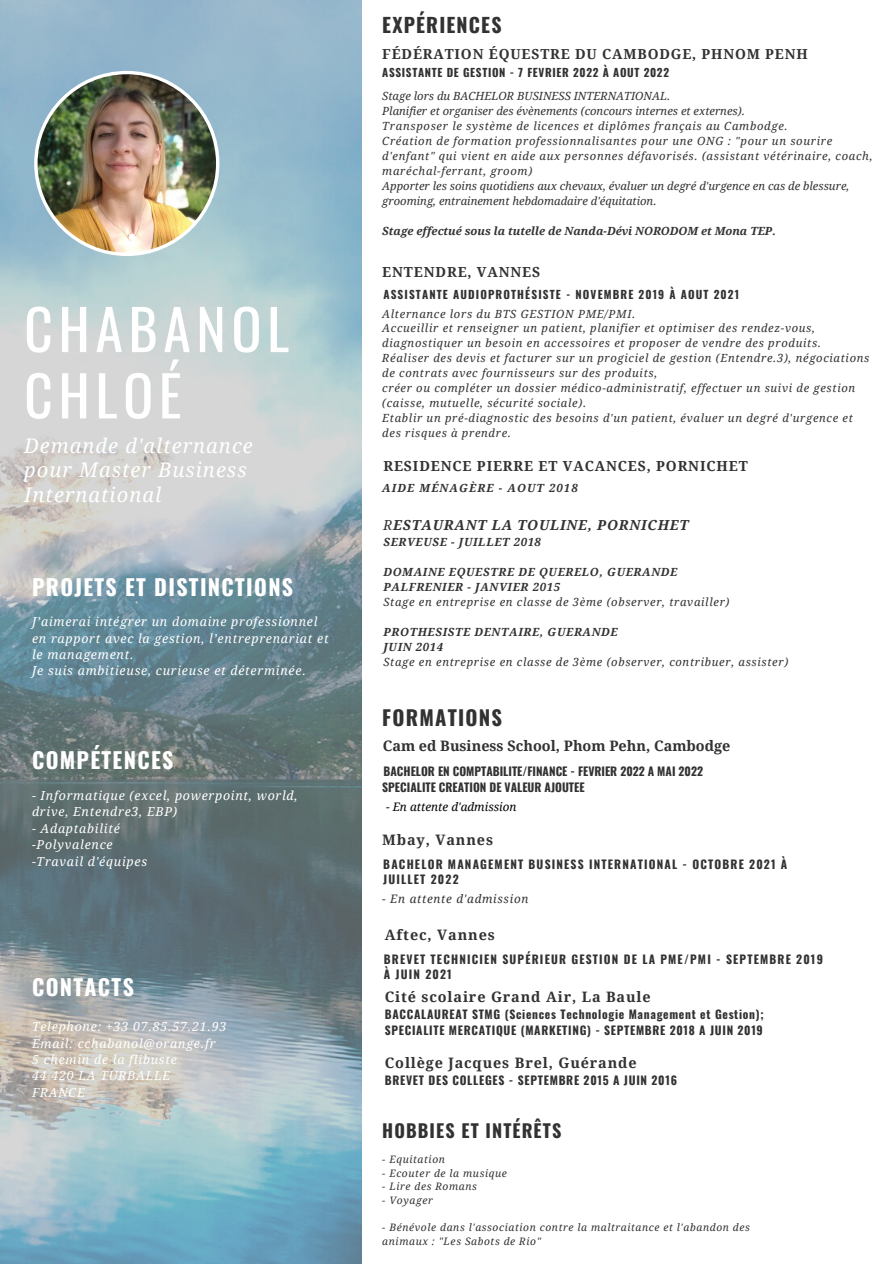
<style>
.page{position:relative;width:894px;height:1264px;background:#fff}
.page>*{position:absolute;margin:0;border:0;box-sizing:border-box;transform-origin:0 0}
.t1{font:55.8px "Oswald";letter-spacing:.1em;color:#fff}
.t2{font:700 21.9px "Oswald";letter-spacing:.06em;color:#fff}
.t3{font:700 20.55px "Oswald";letter-spacing:.06em;color:#323232}
.t4{font:italic 20.1px/24.5px "Droid Serif";letter-spacing:.05em;color:#fff}
.t5{font:700 19.8px "Oswald";letter-spacing:.06em;color:#323232}
.t6{font:700 18.15px "Oswald";letter-spacing:.06em;color:#323232}
.t7{font:700 14.4px "Droid Serif";letter-spacing:.06em;color:#323232}
.t8{font:700 14.4px "Droid Serif";color:#323232}
.t9{font:700 13.95px "Droid Serif";letter-spacing:.06em;color:#323232}
.t10{font:700 13.8px "Droid Serif";letter-spacing:.06em;color:#323232}
.t11{font:italic 700 13.8px "Droid Serif";letter-spacing:.06em;color:#323232}
.t12{font:italic 12.45px/16.5px "Droid Serif";letter-spacing:.06em;color:#fff}
.t13{font:700 11.7px/15.6px "Oswald";letter-spacing:.06em;color:#323232}
.t14{font:700 11.7px/15.5px "Oswald";letter-spacing:.1em;color:#323232}
.t15{font:700 11.7px "Oswald";color:#323232}
.t16{font:italic 11.7px "Droid Serif";letter-spacing:.06em;color:#323232}
.t17{font:italic 11.7px "Droid Serif";color:#000}
.t18{font:italic 11.25px/14.9px "Droid Serif";letter-spacing:.06em;color:#323232}
.t19{font:italic 11.25px/15px "Droid Serif";color:#323232}
.t20{font:italic 700 11.25px "Droid Serif";letter-spacing:.06em;color:#323232}
.t21{font:italic 700 11.25px "Droid Serif";color:#323232}
.t22{font:700 11.25px "Oswald";letter-spacing:.1em;color:#323232}
.t23{font:700 11.25px "Oswald";letter-spacing:.06em;color:#323232}
.t24{font:italic 700 11.25px "Droid Serif";letter-spacing:.1em;color:#323232}
.t25{font:italic 10.2px/13.6px "Droid Serif";letter-spacing:.06em;color:#323232}
.s1{font-weight:400}
</style>
<div class="page">
<img style="left:0;top:0;width:361px;height:1263px">
<img style="left:34px;top:71px;width:185px;height:185px">
<p class="t1" style="left:24px;top:285px;width:266px">CHABANOL</p>
<p class="t1" style="left:24px;top:352px;width:159px">CHLOÉ</p>
<p class="t4" style="left:24px;top:433px;width:230px">Demande d'alternance pour Master Business<br>International</p>
<p class="t2" style="left:32px;top:570px;width:262px">PROJETS ET DISTINCTIONS</p>
<p class="t12" style="left:32px;top:613px;width:298px">J’aimerai intégrer un domaine professionnel en rapport avec la gestion, l’entreprenariat et le management.</p>
<p class="t12" style="left:32px;top:663px;width:275px">Je suis ambitieuse, curieuse et déterminée.</p>
<p class="t2" style="left:32px;top:743px;width:143px">COMPÉTENCES</p>
<p class="t12" style="left:32px;top:787px;width:267px">- Informatique (excel, powerpoint, world, drive, Entendre3, EBP)</p>
<p class="t12" style="left:32px;top:820px;width:89px">- Adaptabilité</p>
<p class="t12" style="left:32px;top:836px;width:82px">-Polyvalence</p>
<p class="t12" style="left:32px;top:853px;width:116px">-Travail d'équipes</p>
<p class="t2" style="left:32px;top:970px;width:103px">CONTACTS</p>
<p class="t12" style="left:32px;top:1018px;width:196px">Telephone: +33 07.85.57.21.93</p>
<p class="t12" style="left:32px;top:1035px;width:185px">Email: cchabanol@orange.fr</p>
<p class="t12" style="left:32px;top:1051px;width:146px">5 chemin de la flibuste</p>
<p class="t12" style="left:32px;top:1067px;width:140px">44 420 LA TURBALLE</p>
<p class="t12" style="left:32px;top:1084px;width:54px">FRANCE</p>
<p class="t5" style="left:382px;top:10px;width:121px">EXPÉRIENCES</p>
<p class="t10" style="left:382px;top:46px;width:427px">FÉDÉRATION ÉQUESTRE DU CAMBODGE, PHNOM PENH</p>
<p class="t23" style="left:382px;top:63px;width:288px">ASSISTANTE DE GESTION - 7 FEVRIER 2022 À AOUT 2022</p>
<p class="t19" style="left:382px;top:88px;width:289px">Stage lors du BACHELOR BUSINESS INTERNATIONAL.</p>
<p class="t19" style="left:382px;top:103px;width:364px">Planifier et organiser des évènements (concours internes et externes).</p>
<p class="t18" style="left:382px;top:118px;width:407px">Transposer le système de licences et diplômes français au Cambodge.</p>
<p class="t18" style="left:382px;top:133px;width:491px">Création de formation professionnalisantes pour une ONG : "pour un sourire d'enfant" qui vient en aide aux personnes défavorisés. (assistant vétérinaire, coach, maréchal-ferrant, groom)</p>
<p class="t19" style="left:382px;top:178px;width:468px">Apporter les soins quotidiens aux chevaux, évaluer un degré d'urgence en cas de blessure, grooming, entrainement hebdomadaire d'équitation.</p>
<p class="t21" style="left:382px;top:224px;width:395px">Stage effectué sous la tutelle de Nanda-Dévi NORODOM et Mona TEP.</p>
<p class="t9" style="left:382px;top:264px;width:159px">ENTENDRE, VANNES</p>
<p class="t22" style="left:383px;top:286px;width:357px">ASSISTANTE AUDIOPROTHÉSISTE - NOVEMBRE 2019 À AOUT 2021</p>
<p class="t18" style="left:382px;top:306px;width:254px">Alternance lors du BTS GESTION PME/PMI.</p>
<p class="t18" style="left:382px;top:321px;width:440px">Accueillir et renseigner un patient, planifier et optimiser des rendez-vous, diagnostiquer un besoin en accessoires et proposer de vendre des produits.</p>
<p class="t18" style="left:382px;top:351px;width:488px">Réaliser des devis et facturer sur un progiciel de gestion (Entendre.3), négociations de contrats avec fournisseurs sur des produits,</p>
<p class="t18" style="left:382px;top:380px;width:474px">créer ou compléter un dossier médico-administratif, effectuer un suivi de gestion (caisse, mutuelle, sécurité sociale).</p>
<p class="t18" style="left:382px;top:410px;width:472px">Etablir un pré-diagnostic des besoins d'un patient, évaluer un degré d'urgence et des risques à prendre.</p>
<p class="t9" style="left:383px;top:458px;width:366px">RESIDENCE PIERRE ET VACANCES, PORNICHET</p>
<p class="t24" style="left:382px;top:481px;width:197px">AIDE MÉNAGÈRE - AOUT 2018</p>
<p class="t11" style="left:383px;top:517px;width:306px"><span class="s1">R</span>ESTAURANT LA TOULINE, PORNICHET</p>
<p class="t20" style="left:383px;top:535px;width:159px">SERVEUSE - JUILLET 2018</p>
<p class="t20" style="left:383px;top:565px;width:295px">DOMAINE EQUESTRE DE QUERELO, GUERANDE</p>
<p class="t20" style="left:383px;top:580px;width:178px">PALFRENIER - JANVIER 2015</p>
<p class="t18" style="left:383px;top:594px;width:347px">Stage en entreprise en classe de 3ème (observer, travailler)</p>
<p class="t20" style="left:383px;top:625px;width:236px">PROTHESISTE DENTAIRE, GUERANDE</p>
<p class="t20" style="left:383px;top:640px;width:61px">JUIN 2014</p>
<p class="t18" style="left:383px;top:654px;width:406px">Stage en entreprise en classe de 3ème (observer, contribuer, assister)</p>
<p class="t3" style="left:382px;top:701px;width:121px">FORMATIONS</p>
<p class="t8" style="left:382px;top:738px;width:349px">Cam ed Business School, Phom Pehn, Cambodge</p>
<p class="t15" style="left:383px;top:762px;width:321px">BACHELOR EN COMPTABILITE/FINANCE - FEVRIER 2022 A MAI 2022</p>
<p class="t15" style="left:382px;top:777px;width:204px">SPECIALITE CREATION DE VALEUR AJOUTEE</p>
<p class="t17" style="left:386px;top:800px;width:132px">- En attente d'admission</p>
<p class="t7" style="left:382px;top:831px;width:112px">Mbay, Vannes</p>
<p class="t14" style="left:383px;top:856px;width:405px">BACHELOR MANAGEMENT BUSINESS INTERNATIONAL - OCTOBRE 2021 À<br>JUILLET 2022</p>
<p class="t16" style="left:382px;top:892px;width:148px">- En attente d'admission</p>
<p class="t7" style="left:385px;top:926px;width:111px">Aftec, Vannes</p>
<p class="t14" style="left:384px;top:950px;width:440px">BREVET TECHNICIEN SUPÉRIEUR GESTION DE LA PME/PMI - SEPTEMBRE 2019<br>À JUIN 2021</p>
<p class="t7" style="left:385px;top:988px;width:267px">Cité scolaire Grand Air, La Baule</p>
<p class="t13" style="left:385px;top:1006px;width:380px">BACCALAUREAT STMG (Sciences Technologie Management et Gestion);<br>SPECIALITE MERCATIQUE (MARKETING) - SEPTEMBRE 2018 A JUIN 2019</p>
<p class="t7" style="left:385px;top:1054px;width:253px">Collège Jacques Brel, Guérande</p>
<p class="t13" style="left:385px;top:1072px;width:293px">BREVET DES COLLEGES - SEPTEMBRE 2015 A JUIN 2016</p>
<p class="t6" style="left:382px;top:1116px;width:180px">HOBBIES ET INTÉRÊTS</p>
<p class="t25" style="left:382px;top:1152px;width:64px">- Equitation</p>
<p class="t25" style="left:382px;top:1166px;width:126px">- Ecouter de la musique</p>
<p class="t25" style="left:382px;top:1179px;width:96px">- Lire des Romans</p>
<p class="t25" style="left:382px;top:1193px;width:52px">- Voyager</p>
<p class="t25" style="left:382px;top:1220px;width:369px">- Bénévole dans l'association contre la maltraitance et l'abandon des animaux : "Les Sabots de Rio"</p>
</div>
